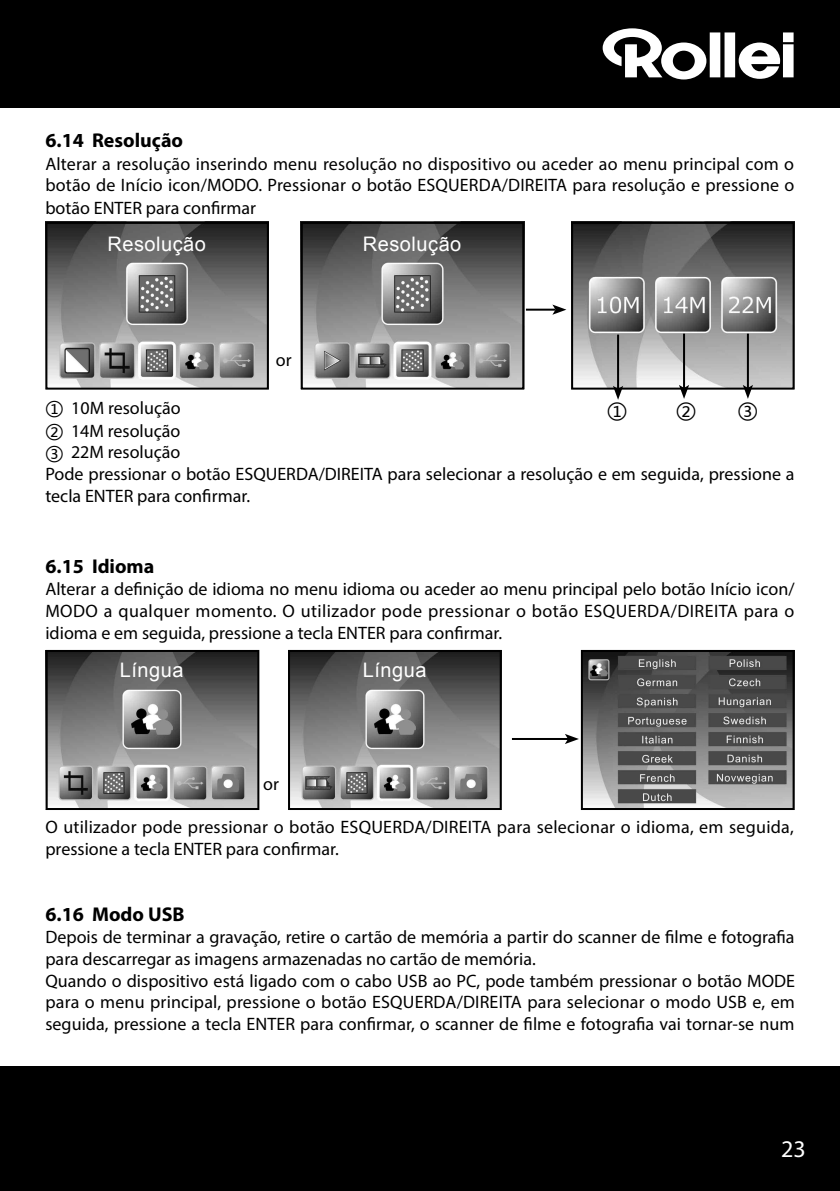
<style>
.page{position:relative;width:840px;height:1191px;background:#fff}
.page>*{position:absolute;margin:0;border:0;box-sizing:border-box;transform-origin:0 0}
.t1{font:24px "Myriad Pro";color:#fff}
.t2{font:700 20px "Myriad Pro";color:#000}
.t3{font:20px "Arial";letter-spacing:.025em;color:#fff}
.t4{font:20px "Microsoft Ya Hei";color:#000}
.t5{font:18px/21.6px "Myriad Pro";color:#000}
.s1{font-family:"Microsoft Ya Hei"}
</style>
<div class="page">
<div style="left:0;top:1066px;width:839px;height:125px;background:#000"></div>
<div style="left:0;top:0;width:839px;height:108px;background:#000"></div>
<svg style="left:602px;top:28px;width:191px;height:51px"></svg>
<img style="left:45px;top:221px;width:223px;height:165px">
<img style="left:300px;top:221px;width:224px;height:165px">
<img style="left:571px;top:221px;width:223px;height:165px">
<hr style="left:525px;top:309px;width:30px;height:2px;background:#000">
<svg style="left:552px;top:304px;width:14px;height:11px"></svg>
<hr style="left:616px;top:334px;width:2px;height:55px;background:#000">
<svg style="left:612px;top:389px;width:10px;height:11px"></svg>
<hr style="left:746px;top:334px;width:2px;height:54px;background:#000">
<svg style="left:742px;top:385px;width:10px;height:14px"></svg>
<hr style="left:682px;top:334px;width:2px;height:54px;background:#000">
<svg style="left:678px;top:385px;width:10px;height:14px"></svg>
<img style="left:45px;top:650px;width:211px;height:160px">
<img style="left:291px;top:653px;width:207px;height:154px">
<img style="left:583px;top:653px;width:208px;height:154px">
<hr style="left:511px;top:738px;width:56px;height:2px;background:#000">
<svg style="left:565px;top:734px;width:13px;height:10px"></svg>
<div style="left:46px;top:650px;width:213px;height:160px;border:2px solid #000"></div>
<div style="left:288px;top:650px;width:213px;height:160px;border:2px solid #000"></div>
<div style="left:580px;top:650px;width:214px;height:160px;border:2px solid #000"></div>
<div style="left:570px;top:222px;width:224px;height:167px;border:2px solid #000"></div>
<div style="left:300px;top:222px;width:224px;height:167px;border:2px solid #000"></div>
<div style="left:45px;top:222px;width:224px;height:167px;border:2px solid #000"></div>
<p class="t2" style="left:45px;top:127px;width:139px">6.14 Resolução</p>
<p class="t5" style="left:45px;top:152px;width:750px;line-height:22.2px;text-align:justify">Alterar a resolução inserindo menu resolução no dispositivo ou aceder ao menu principal com o botão de Início icon/MODO. Pressionar o botão ESQUERDA/DIREITA para resolução e pressione o botão ENTER para confirmar</p>
<p class="t3" style="left:107px;top:230px;width:100px">Resolução</p>
<p class="t3" style="left:362px;top:230px;width:100px">Resolução</p>
<p class="t5" style="left:276px;top:349px;width:17px">or</p>
<p class="t5" style="left:45px;top:396px;width:750px"><span class="s1">①</span> 10M resolução<br><span class="s1">②</span> 14M resolução<br><span class="s1">③</span> 22M resolução<br>Pode pressionar o botão ESQUERDA/DIREITA para selecionar a resolução e em seguida, pressione a tecla ENTER para confirmar.</p>
<p class="t4" style="left:607px;top:396px;width:21px">①</p>
<p class="t4" style="left:676px;top:396px;width:21px">②</p>
<p class="t4" style="left:737px;top:396px;width:21px">③</p>
<p class="t2" style="left:45px;top:553px;width:110px">6.15 Idioma</p>
<p class="t5" style="left:45px;top:578px;width:750px;text-align:justify">Alterar a definição de idioma no menu idioma ou aceder ao menu principal pelo botão Início icon/ MODO a qualquer momento. O utilizador pode pressionar o botão ESQUERDA/DIREITA para o idioma e em seguida, pressione a tecla ENTER para confirmar.</p>
<p class="t3" style="left:120px;top:657px;width:65px">Língua</p>
<p class="t3" style="left:362px;top:657px;width:65px">Língua</p>
<p class="t5" style="left:263px;top:772px;width:17px">or</p>
<p class="t5" style="left:45px;top:816px;width:749px">O utilizador pode pressionar o botão ESQUERDA/DIREITA para selecionar o idioma, em seguida, pressione a tecla ENTER para confirmar.</p>
<p class="t2" style="left:45px;top:901px;width:141px">6.16 Modo USB</p>
<p class="t5" style="left:45px;top:926px;width:750px">Depois de terminar a gravação, retire o cartão de memória a partir do scanner de filme e fotografia para descarregar as imagens armazenadas no cartão de memória.<br>Quando o dispositivo está ligado com o cabo USB ao PC, pode também pressionar o botão MODE para o menu principal, pressione o botão ESQUERDA/DIREITA para selecionar o modo USB e, em seguida, pressione a tecla ENTER para confirmar, o scanner de filme e fotografia vai tornar-se num</p>
<h1 class="t1" style="left:780px;top:1134px;width:26px">23</h1>
</div>
